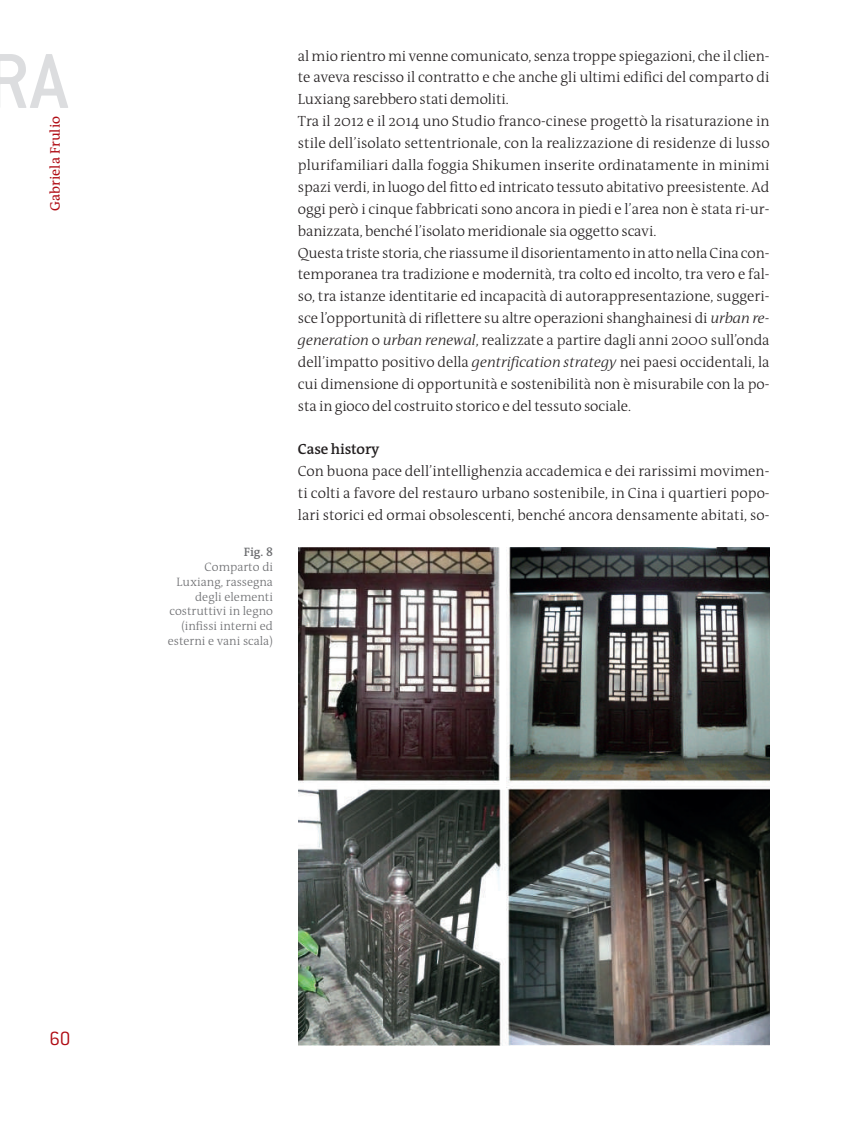
<style>
.page{position:relative;width:844px;height:1141px;background:#fff}
.page>*{position:absolute;margin:0;border:0;box-sizing:border-box;transform-origin:0 0}
.t1{font:500 85.58px "Conduit ITC";color:#dcdddf}
.t2{font:300 21px "Conduit ITC";color:#b00d15}
.t3{font:300 14.88px/21.9px "The Antiqua B3";letter-spacing:-.005em;color:#231f20}
.t4{font:600 14.88px "The Antiqua B6";letter-spacing:-.01em;color:#231f20}
.t5{font:14px "The Antiqua B5";color:#b00d15}
.t6{font:300 12.25px/14.7px "The Antiqua B3";color:#6c6d70;text-align:right}
.t7{font:600 12.25px "The Antiqua B6";color:#6c6d70}
.s1{font-family:"The Antiqua B3 i";font-style:italic}
</style>
<div class="page">
<img style="left:298px;top:548px;width:471px;height:497px">
<h1 class="t1" style="left:-14px;top:33px;width:84px">RA</h1>
<p class="t5" style="left:48px;top:211px;width:96px;rotate:-90deg">Gabriela Frulio</p>
<p class="t7" style="left:244px;top:546px;width:31px">Fig. 8</p>
<p class="t6" style="left:168px;top:560px;width:107px">Comparto di<br>Luxiang, rassegna degli elementi costruttivi in legno (infissi interni ed esterni e vani scala)</p>
<p class="t3" style="left:298px;top:45px;width:473px">al mio rientro mi venne comunicato, senza troppe spiegazioni, che il clien&shy;te aveva rescisso il contratto e che anche gli ultimi edifici del comparto di Luxiang sarebbero stati demoliti.<br>Tra il 2012 e il 2014 uno Studio franco-cinese progettò la risaturazione in stile dell’isolato settentrionale, con la realizzazione di residenze di lusso plurifamiliari dalla foggia Shikumen inserite ordinatamente in minimi spazi verdi, in luogo del fitto ed intricato tessuto abitativo preesistente. Ad oggi però i cinque fabbricati sono ancora in piedi e l’area non è stata ri-ur&shy;banizzata, benché l’isolato meridionale sia oggetto scavi.<br>Questa triste storia, che riassume il disorientamento in atto nella Cina con&shy;temporanea tra tradizione e modernità, tra colto ed incolto, tra vero e fal&shy;so, tra istanze identitarie ed incapacità di autorappresentazione, suggeri&shy;sce l’opportunità di riflettere su altre operazioni shanghainesi di <span class="s1">urban re&shy;generation</span> o <span class="s1">urban renewal</span>, realizzate a partire dagli anni 2000 sull’onda dell’impatto positivo della <span class="s1">gentrification strategy</span> nei paesi occidentali, la cui dimensione di opportunità e sostenibilità non è misurabile con la po&shy;sta in gioco del costruito storico e del tessuto sociale.</p>
<p class="t4" style="left:298px;top:441px;width:83px">Case history</p>
<p class="t3" style="left:298px;top:461px;width:473px;text-align:justify">Con buona pace dell’intellighenzia accademica e dei rarissimi movimen&shy;ti colti a favore del restauro urbano sostenibile, in Cina i quartieri popo&shy;lari storici ed ormai obsolescenti, benché ancora densamente abitati, so-</p>
<h2 class="t2" style="left:50px;top:1027px;width:23px">60</h2>
</div>
